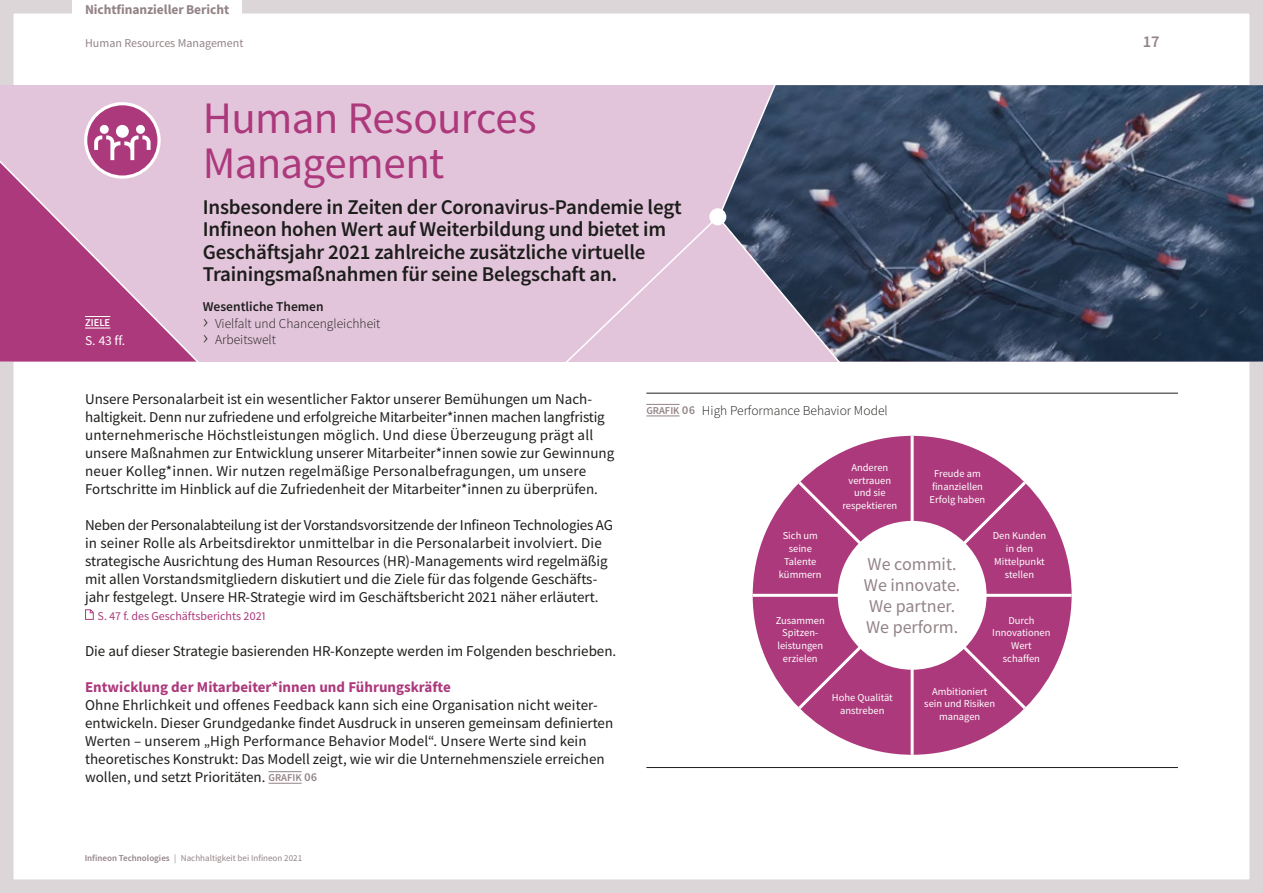
<style>
.page{position:relative;width:1263px;height:893px;background:#fff}
.page>*{position:absolute;margin:0;border:0;box-sizing:border-box;transform-origin:0 0}
.t1{font:45px/45px "Source Sans Pro";letter-spacing:-.015em;color:#ac397c}
.t2{font:600 21px/22.5px "Source Sans Pro";letter-spacing:-.01em;color:#1d1d1b}
.t3{font:18px/21px "Source Sans Pro";color:#938386}
.t4{font:600 16.5px "Source Sans Pro";color:#938386}
.t5{font:15px/18px "Source Sans Pro";color:#1d1d1b}
.t6{font:700 15px "Source Sans Pro";color:#ac397c}
.t7{font:300 13.5px/16.5px "Source Sans Pro";color:#1d1d1b}
.t8{font:700 13.5px "Source Sans Pro";letter-spacing:-.005em;color:#938386}
.t9{font:13.5px "Source Sans Pro";color:#fff}
.t10{font:12px "Source Sans Pro";color:#ac397c}
.t11{font:12px "Source Sans Pro";color:#938386}
.t12{font:10.5px/12.8px "Source Sans Pro";color:#fff;text-align:center}
.t13{font:600 10.5px "Source Sans Pro";color:#fff}
.t14{font:9px "Source Sans Pro";color:#938386}
.s1{font-weight:600}
.s2{font-size:21px}
.s3{font-weight:600;font-size:10.5px;color:#938386}
.s4{font-weight:600;font-size:12px;color:#938386}
</style>
<div class="page">
<div style="left:0;top:0;width:1263px;height:893px;border:14px solid #dcd6d8"></div>
<div style="left:72px;top:0;width:170px;height:18px;background:#fff"></div>
<hr style="left:268px;top:783px;width:34px;height:1px;background:#938386">
<svg style="left:85px;top:609px;width:9px;height:11px"></svg>
<hr style="left:268px;top:771px;width:34px;height:1px;background:#938386">
<hr style="left:646px;top:415px;width:33px;height:1px;background:#938386">
<hr style="left:646px;top:404px;width:33px;height:1px;background:#938386">
<div style="left:753px;top:436px;width:318px;height:319px;background:#ac397c;border-radius:50%"></div>
<hr style="left:911px;top:436px;width:3px;height:319px;background:#fff">
<hr style="left:753px;top:594px;width:318px;height:3px;background:#fff">
<svg style="left:794px;top:477px;width:237px;height:237px"></svg>
<div style="left:838px;top:521px;width:148px;height:149px;background:#fff;border-radius:50%"></div>
<hr style="left:646px;top:393px;width:532px;height:1px;background:#1d1d1b">
<hr style="left:646px;top:767px;width:532px;height:1px;background:#1d1d1b">
<div style="left:0;top:85px;width:1263px;height:277px;background:#e3c5db"></div>
<img style="left:842px;top:85px;width:421px;height:277px">
<svg style="left:0;top:105px;width:199px;height:260px"></svg>
<svg style="left:566px;top:85px;width:276px;height:277px"></svg>
<p class="t8" style="left:85px;top:0;width:146px">Nichtfinanzieller Bericht</p>
<p class="t11" style="left:85px;top:35px;width:160px">Human Resources Management</p>
<p class="t4" style="left:1143px;top:31px;width:18px">17</p>
<p class="t13" style="left:85px;top:315px;width:27px">ZIELE</p>
<p class="t9" style="left:85px;top:332px;width:42px">S. 43 ff.</p>
<h1 class="t1" style="left:203px;top:95px;width:335px">Human Resources<br>Management</h1>
<h2 class="t2" style="left:203px;top:195px;width:480px">Insbesondere in Zeiten der Coronavirus-Pandemie legt Infineon hohen Wert auf Weiterbildung und bietet im Geschäftsjahr 2021 zahlreiche zusätzliche virtuelle Trainingsmaßnahmen für seine Belegschaft an.</h2>
<p class="t7" style="left:203px;top:299px;width:179px"><span class="s1">Wesentliche Themen<br></span><span class="s2">›</span> Vielfalt und Chancengleichheit <span class="s2">›</span> Arbeitswelt</p>
<p class="t5" style="left:85px;top:390px;width:531px">Unsere Personalarbeit ist ein wesentlicher Faktor unserer Bemühungen um Nach&shy;haltigkeit. Denn nur zufriedene und erfolgreiche Mitarbeiter*innen machen langfristig unternehmerische Höchstleistungen möglich. Und diese Überzeugung prägt all unsere Maßnahmen zur Entwicklung unserer Mitarbeiter*innen sowie zur Gewinnung neuer Kolleg*innen. Wir nutzen regelmäßige Personalbefragungen, um unsere Fortschritte im Hinblick auf die Zufriedenheit der Mitarbeiter*innen zu überprüfen.</p>
<p class="t5" style="left:85px;top:516px;width:529px">Neben der Personalabteilung ist der Vorstandsvorsitzende der Infineon Technologies AG in seiner Rolle als Arbeitsdirektor unmittelbar in die Personalarbeit involviert. Die strategische Ausrichtung des Human Resources (HR)-Managements wird regelmäßig mit allen Vorstandsmitgliedern diskutiert und die Ziele für das folgende Geschäfts&shy;jahr festgelegt. Unsere HR-Strategie wird im Geschäftsbericht 2021 näher erläutert.</p>
<p class="t10" style="left:98px;top:608px;width:170px">S. 47 f. des Geschäftsberichts 2021</p>
<p class="t5" style="left:85px;top:642px;width:533px">Die auf dieser Strategie basierenden HR-Konzepte werden im Folgenden beschrieben.</p>
<p class="t6" style="left:85px;top:677px;width:367px">Entwicklung der Mitarbeiter*innen und Führungskräfte</p>
<p class="t5" style="left:85px;top:696px;width:530px">Ohne Ehrlichkeit und offenes Feedback kann sich eine Organisation nicht weiter&shy;entwickeln. Dieser Grundgedanke findet Ausdruck in unseren gemeinsam definierten Werten – unserem „High Performance Behavior Model“. Unsere Werte sind kein theoretisches Konstrukt: Das Modell zeigt, wie wir die Unternehmensziele erreichen wollen, und setzt Prioritäten. <span class="s3">GRAFIK</span> <span class="s4">06</span></p>
<p class="t14" style="left:85px;top:852px;width:219px"><span class="s1">Infineon Technologies</span> | Nachhaltigkeit bei Infineon 2021</p>
<p class="t7" style="left:646px;top:402px;width:243px"><span class="s3">GRAFIK</span> <span class="s4">06</span> High Performance Behavior Model</p>
<p class="t12" style="left:779px;top:529px;width:44px">Sich um seine<br>Talente kümmern</p>
<p class="t12" style="left:776px;top:614px;width:51px">Zusammen<br>Spitzen&shy;leistungen erzielen</p>
<p class="t12" style="left:842px;top:461px;width:56px">Anderen vertrauen und sie respektieren</p>
<p class="t12" style="left:930px;top:467px;width:57px">Freude am finanziellen<br>Erfolg haben</p>
<p class="t12" style="left:993px;top:529px;width:55px">Den Kunden in den<br>Mittelpunkt stellen</p>
<p class="t3" style="left:864px;top:553px;width:98px">We commit.<br>We innovate.<br>We partner.<br>We perform.</p>
<p class="t12" style="left:992px;top:614px;width:60px">Durch<br>Innovationen<br>Wert schaffen</p>
<p class="t12" style="left:924px;top:685px;width:72px">Ambitioniert sein und Risiken managen</p>
<p class="t12" style="left:832px;top:691px;width:62px">Hohe Qualität anstreben</p>
</div>
